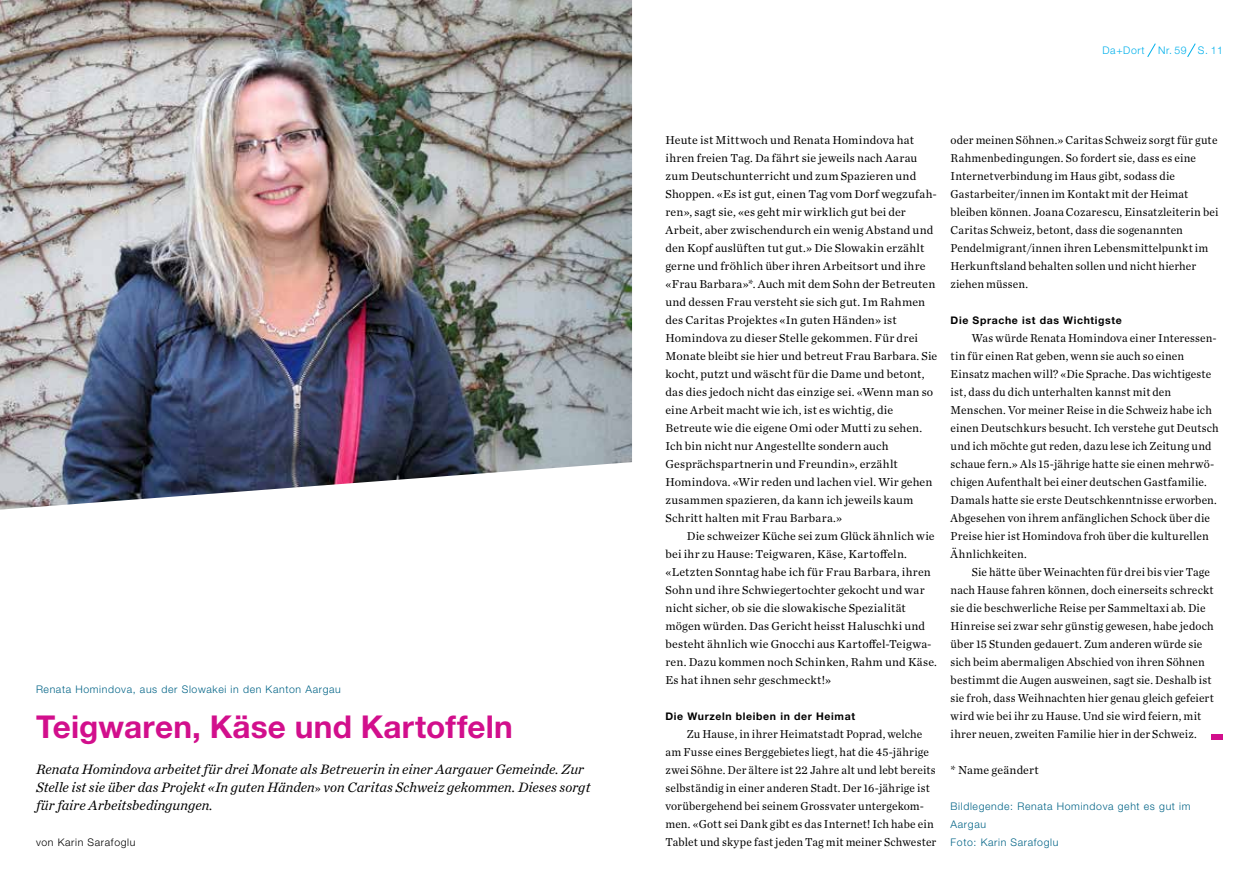
<style>
.page{position:relative;width:1259px;height:893px;background:#fff}
.page>*{position:absolute;margin:0;border:0;box-sizing:border-box;transform-origin:0 0}
.t1{font:700 31.5px "Helvetica Neue LT Std";letter-spacing:.005em;color:#d20f8c}
.t2{font:italic 14.25px/18px "Chronicle Text G1";color:#000}
.t3{font:12px/18px "Chronicle Text G1";letter-spacing:.015em;color:#000;scale:.96 1}
.t4{font:12px/18px "Chronicle Text G1";letter-spacing:.015em;color:#000}
.t5{font:300 10.5px/18px "Helvetica Neue LT Std";letter-spacing:.06em;color:#006386}
.t6{font:700 10.5px "Helvetica Neue LT Std";letter-spacing:.06em;color:#000}
.t7{font:300 10.5px "Helvetica Neue LT Std";letter-spacing:.06em;color:#000}
.t8{font:300 10.5px "Helvetica Neue LT Std";letter-spacing:.06em;color:#00b0eb}
.s1{font-style:normal;font-size:12px}
</style>
<div class="page">
<svg style="left:1147px;top:43px;width:8px;height:14px"></svg>
<svg style="left:1187px;top:43px;width:8px;height:14px"></svg>
<img style="left:0;top:0;width:632px;height:510px">
<div style="left:1211px;top:734px;width:11px;height:6px;background:#d20f8c"></div>
<p class="t5" style="left:36px;top:680px;width:306px">Renata Homindova, aus der Slowakei in den Kanton Aargau</p>
<h1 class="t1" style="left:36px;top:707px;width:478px">Teigwaren, Käse und Kartoffeln</h1>
<p class="t2" style="left:36px;top:759px;width:556px">Renata Homindova arbeitet für drei Monate als Betreuerin in einer Aargauer Gemeinde. Zur<br>Stelle ist sie über das Projekt «In guten Händen<span class="s1">»</span> von Caritas Schweiz gekommen. Dieses sorgt für faire Arbeitsbedingungen.</p>
<p class="t7" style="left:36px;top:836px;width:101px">von Karin Sarafoglu</p>
<p class="t8" style="left:1102px;top:44px;width:44px">Da+Dort</p>
<p class="t8" style="left:1158px;top:44px;width:66px">Nr. 59 S. 11</p>
<p class="t4" style="left:665px;top:130px;width:273px">Heute ist Mittwoch und Renata Homindova hat ihren freien Tag. Da fährt sie jeweils nach Aarau zum Deutschunterricht und zum Spazieren und Shoppen. «Es ist gut, einen Tag vom Dorf wegzufah&shy;ren», sagt sie, «es geht mir wirklich gut bei der Arbeit, aber zwischendurch ein wenig Abstand und den Kopf auslüften tut gut.» Die Slowakin erzählt gerne und fröhlich über ihren Arbeitsort und ihre «Frau Barbara»*. Auch mit dem Sohn der Betreuten und dessen Frau versteht sie sich gut. Im Rahmen des Caritas Projektes «In guten Händen» ist Homindova zu dieser Stelle gekommen. Für drei Monate bleibt sie hier und betreut Frau Barbara. Sie kocht, putzt und wäscht für die Dame und betont, das dies jedoch nicht das einzige sei. «Wenn man so eine Arbeit macht wie ich, ist es wichtig, die Betreute wie die eigene Omi oder Mutti zu sehen.<br>Ich bin nicht nur Angestellte sondern auch Gesprächspartnerin und Freundin», erzählt Homindova. «Wir reden und lachen viel. Wir gehen zusammen spazieren, da kann ich jeweils kaum Schritt halten mit Frau Barbara.»</p>
<p class="t4" style="left:665px;top:526px;width:273px;text-indent:21px">Die schweizer Küche sei zum Glück ähnlich wie bei ihr zu Hause: Teigwaren, Käse, Kartoffeln. «Letzten Sonntag habe ich für Frau Barbara, ihren Sohn und ihre Schwiegertochter gekocht und war nicht sicher, ob sie die slowakische Spezialität mögen würden. Das Gericht heisst Haluschki und besteht ähnlich wie Gnocchi aus Kartoffel-Teigwa&shy;ren. Dazu kommen noch Schinken, Rahm und Käse.<br>Es hat ihnen sehr geschmeckt!»</p>
<p class="t6" style="left:665px;top:710px;width:191px">Die Wurzeln bleiben in der Heimat</p>
<p class="t3" style="left:665px;top:724px;width:284px;text-indent:21px">Zu Hause, in ihrer Heimatstadt Poprad, welche am Fusse eines Berggebietes liegt, hat die 45-jährige zwei Söhne. Der ältere ist 22 Jahre alt und lebt bereits selbständig in einer anderen Stadt. Der 16-jährige ist vorübergehend bei seinem Grossvater untergekom&shy;men. «Gott sei Dank gibt es das Internet! Ich habe ein Tablet und skype fast jeden Tag mit meiner Schwester</p>
<p class="t3" style="left:950px;top:130px;width:280px">oder meinen Söhnen.» Caritas Schweiz sorgt für gute Rahmenbedingungen. So fordert sie, dass es eine Internetverbindung im Haus gibt, sodass die Gastarbeiter/innen im Kontakt mit der Heimat bleiben können. Joana Cozarescu, Einsatzleiterin bei Caritas Schweiz, betont, dass die sogenannten Pendelmigrant/innen ihren Lebensmittelpunkt im Herkunftsland behalten sollen und nicht hierher ziehen müssen.</p>
<p class="t6" style="left:950px;top:314px;width:173px">Die Sprache ist das Wichtigste</p>
<p class="t3" style="left:950px;top:328px;width:281px;text-indent:21px">Was würde Renata Homindova einer Interessen&shy;tin für einen Rat geben, wenn sie auch so einen Einsatz machen will? «Die Sprache. Das wichtigeste ist, dass du dich unterhalten kannst mit den Menschen. Vor meiner Reise in die Schweiz habe ich einen Deutschkurs besucht. Ich verstehe gut Deutsch und ich möchte gut reden, dazu lese ich Zeitung und schaue fern.» Als 15-jährige hatte sie einen mehrwö&shy;chigen Aufenthalt bei einer deutschen Gastfamilie.<br>Damals hatte sie erste Deutschkenntnisse erworben.<br>Abgesehen von ihrem anfänglichen Schock über die Preise hier ist Homindova froh über die kulturellen Ähnlichkeiten.</p>
<p class="t3" style="left:950px;top:562px;width:276px;text-indent:21px">Sie hätte über Weinachten für drei bis vier Tage nach Hause fahren können, doch einerseits schreckt sie die beschwerliche Reise per Sammeltaxi ab. Die Hinreise sei zwar sehr günstig gewesen, habe jedoch über 15 Stunden gedauert. Zum anderen würde sie sich beim abermaligen Abschied von ihren Söhnen bestimmt die Augen ausweinen, sagt sie. Deshalb ist sie froh, dass Weihnachten hier genau gleich gefeiert wird wie bei ihr zu Hause. Und sie wird feiern, mit ihrer neuen, zweiten Familie hier in der Schweiz.</p>
<p class="t4" style="left:950px;top:760px;width:90px">* Name geändert</p>
<p class="t5" style="left:950px;top:797px;width:241px">Bildlegende: Renata Homindova geht es gut im<br>Aargau<br>Foto: Karin Sarafoglu</p>
</div>
